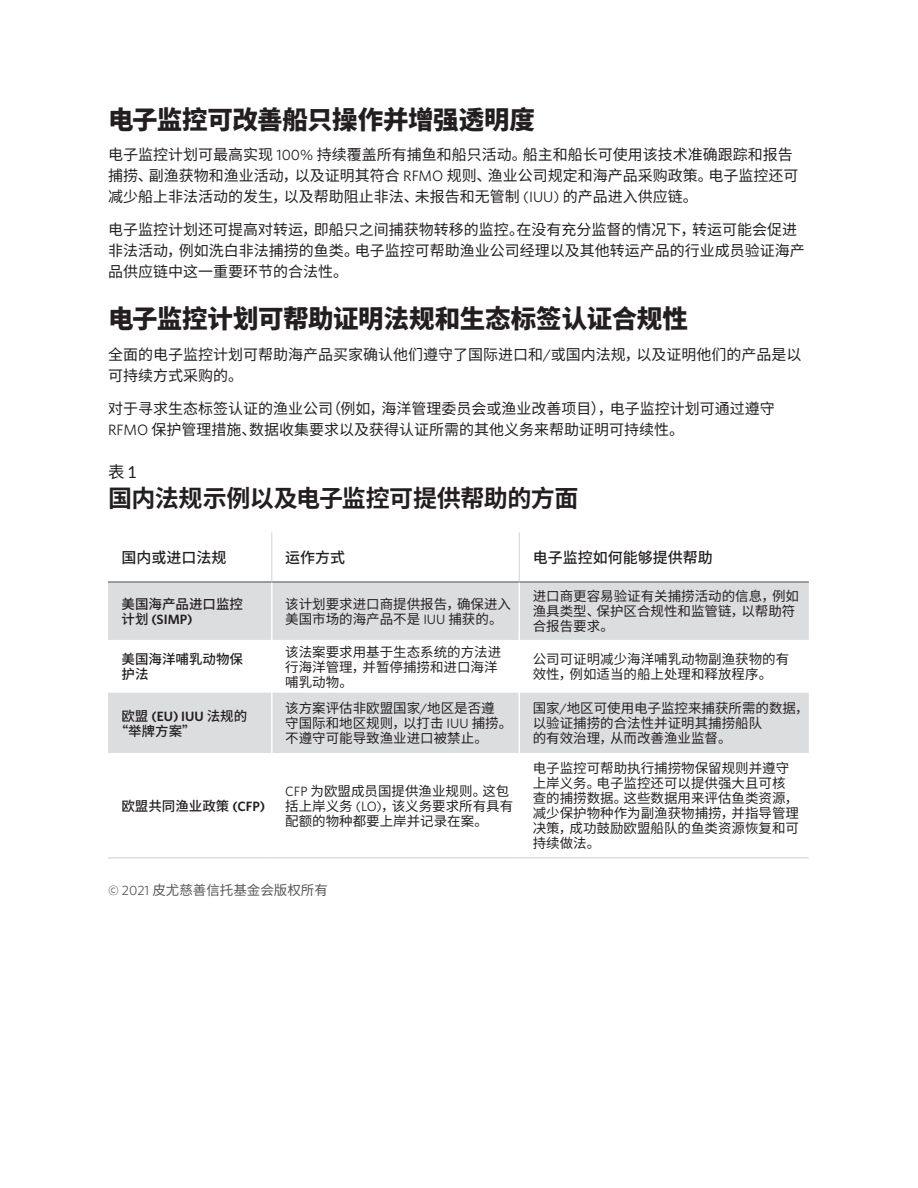
<style>
.page{position:relative;width:918px;height:1188px;background:#fff}
.page>*{position:absolute;margin:0;border:0;box-sizing:border-box;transform-origin:0 0}
.t1{font:900 25.5px "Noto Sans CJ Ksc";letter-spacing:-.015em;color:#231f20}
.HED{font:700 24px "Noto Sans CJ Ksc";letter-spacing:-.015em;color:#231f20}
.Figure{font:16.5px "Noto Sans CJ Ksc";color:#231f20}
.Body{font:15px/21px "Noto Sans CJ Ksc";color:#231f20}
.Table-H1__left_align{font:500 15px "Noto Sans CJ Ksc";color:#231f20}
.Table-Left_column{font:13.5px/15px "Noto Sans CJ Ksc";color:#231f20}
.Table-Left_column-2{font:500 13.5px/15px "Noto Sans CJ Ksc";color:#231f20}
.Source{font:13.5px "Noto Sans CJ Ksc";color:#57585a}
.s1{font-family:"Whitney"}
.s2{font-family:"Lato"}
.s3{font-family:"Whitney";font-weight:600}
</style>
<div class="page">
<svg style="left:108px;top:583px;width:701px;height:170px;fill:#dcdddf"></svg>
<hr style="left:108px;top:581px;width:164px;height:2px;background:#808285">
<hr style="left:272px;top:581px;width:247px;height:2px;background:#808285">
<hr style="left:519px;top:581px;width:290px;height:2px;background:#808285">
<hr style="left:108px;top:857px;width:164px;height:2px;background:#dcdddf">
<hr style="left:272px;top:857px;width:247px;height:2px;background:#dcdddf">
<hr style="left:519px;top:857px;width:290px;height:2px;background:#dcdddf">
<hr style="left:271px;top:583px;width:2px;height:57px;background:#fff">
<hr style="left:519px;top:583px;width:1px;height:57px;background:#fff">
<hr style="left:271px;top:640px;width:2px;height:53px;background:#fff">
<hr style="left:519px;top:640px;width:1px;height:53px;background:#fff">
<hr style="left:271px;top:693px;width:2px;height:60px;background:#fff">
<hr style="left:519px;top:693px;width:1px;height:60px;background:#fff">
<hr style="left:519px;top:532px;width:1px;height:49px;background:#d1d2d4">
<hr style="left:272px;top:532px;width:1px;height:49px;background:#d1d2d4">
<h1 class="t1" style="left:108px;top:105px;width:429px">电子监控可改善船只操作并增强透明度</h1>
<p class="Body" style="left:108px;top:144px;width:692px">电子监控计划可最高实现 <span class="s1">100%</span> 持续覆盖所有捕鱼和船只活动。船主和船长可使用该技术准确跟踪和报告捕捞、副渔获物和渔业活动，以及证明其符合 <span class="s1">RFMO</span> 规则、渔业公司规定和海产品采购政策。电子监控还可减少船上非法活动的发生，以及帮助阻止非法、未报告和无管制 <span class="s1">(IUU)</span> 的产品进入供应链。</p>
<p class="Body" style="left:108px;top:219px;width:698px">电子监控计划还可提高对转运，即船只之间捕获物转移的监控。在没有充分监督的情况下，转运可能会促进非法活动，例如洗白非法捕捞的鱼类。电子监控可帮助渔业公司经理以及其他转运产品的行业成员验证海产品供应链中这一重要环节的合法性。</p>
<h1 class="t1" style="left:108px;top:304px;width:581px">电子监控计划可帮助证明法规和生态标签认证合规性</h1>
<p class="Body" style="left:108px;top:344px;width:695px">全面的电子监控计划可帮助海产品买家确认他们遵守了国际进口和<span class="s1">/</span>或国内法规，以及证明他们的产品是以可持续方式采购的。</p>
<p class="Body" style="left:108px;top:398px;width:668px">对于寻求生态标签认证的渔业公司（例如，海洋管理委员会或渔业改善项目），电子监控计划可通过遵守<br><span class="s1">RFMO</span> 保护管理措施、数据收集要求以及获得认证所需的其他义务来帮助证明可持续性。</p>
<p class="Figure" style="left:108px;top:463px;width:30px">表 <span class="s2">1</span></p>
<p class="HED" style="left:108px;top:484px;width:472px">国内法规示例以及电子监控可提供帮助的方面</p>
<p class="Table-H1__left_align" style="left:122px;top:549px;width:106px">国内或进口法规</p>
<p class="Table-H1__left_align" style="left:285px;top:549px;width:61px">运作方式</p>
<p class="Table-H1__left_align" style="left:533px;top:549px;width:181px">电子监控如何能够提供帮助</p>
<p class="Table-Left_column-2" style="left:122px;top:597px;width:123px">美国海产品进口监控计划 <span class="s3">(SIMP)</span></p>
<p class="Table-Left_column" style="left:285px;top:597px;width:227px">该计划要求进口商提供报告，确保进入美国市场的海产品不是 <span class="s1">IUU</span> 捕获的。</p>
<p class="Table-Left_column" style="left:533px;top:589px;width:268px">进口商更容易验证有关捕捞活动的信息，例如渔具类型、保护区合规性和监管链，以帮助符合报告要求。</p>
<p class="Table-Left_column-2" style="left:122px;top:652px;width:123px">美国海洋哺乳动物保护法</p>
<p class="Table-Left_column" style="left:285px;top:644px;width:218px">该法案要求用基于生态系统的方法进行海洋管理，并暂停捕捞和进口海洋哺乳动物。</p>
<p class="Table-Left_column" style="left:533px;top:652px;width:258px">公司可证明减少海洋哺乳动物副渔获物的有效性，例如适当的船上处理和释放程序。</p>
<p class="Table-Left_column-2" style="left:115px;top:709px;width:134px;text-indent:7px">欧盟 <span class="s3">(EU) IUU</span> 法规的“举牌方案”</p>
<p class="Table-Left_column" style="left:285px;top:701px;width:229px">该方案评估非欧盟国家<span class="s1">/</span>地区是否遵<br>守国际和地区规则，以打击 <span class="s1">IUU</span> 捕捞。不遵守可能导致渔业进口被禁止。</p>
<p class="Table-Left_column" style="left:533px;top:701px;width:277px">国家<span class="s1">/</span>地区可使用电子监控来捕获所需的数据，以验证捕捞的合法性并证明其捕捞船队<br>的有效治理，从而改善渔业监督。</p>
<p class="Table-Left_column-2" style="left:121px;top:799px;width:145px">欧盟共同渔业政策 <span class="s3">(CFP)</span></p>
<p class="Table-Left_column" style="left:285px;top:784px;width:229px"><span class="s1">CFP</span> 为欧盟成员国提供渔业规则。这包括上岸义务 <span class="s1">(LO)</span>，该义务要求所有具有配额的物种都要上岸并记录在案。</p>
<p class="Source" style="left:108px;top:882px;width:221px"><span class="s1">© 2021</span> 皮尤慈善信托基金会版权所有</p>
<p class="Table-Left_column" style="left:533px;top:761px;width:268px">电子监控可帮助执行捕捞物保留规则并遵守上岸义务。电子监控还可以提供强大且可核查的捕捞数据。这些数据用来评估鱼类资源，减少保护物种作为副渔获物捕捞，并指导管理决策，成功鼓励欧盟船队的鱼类资源恢复和可持续做法。</p>
</div>
